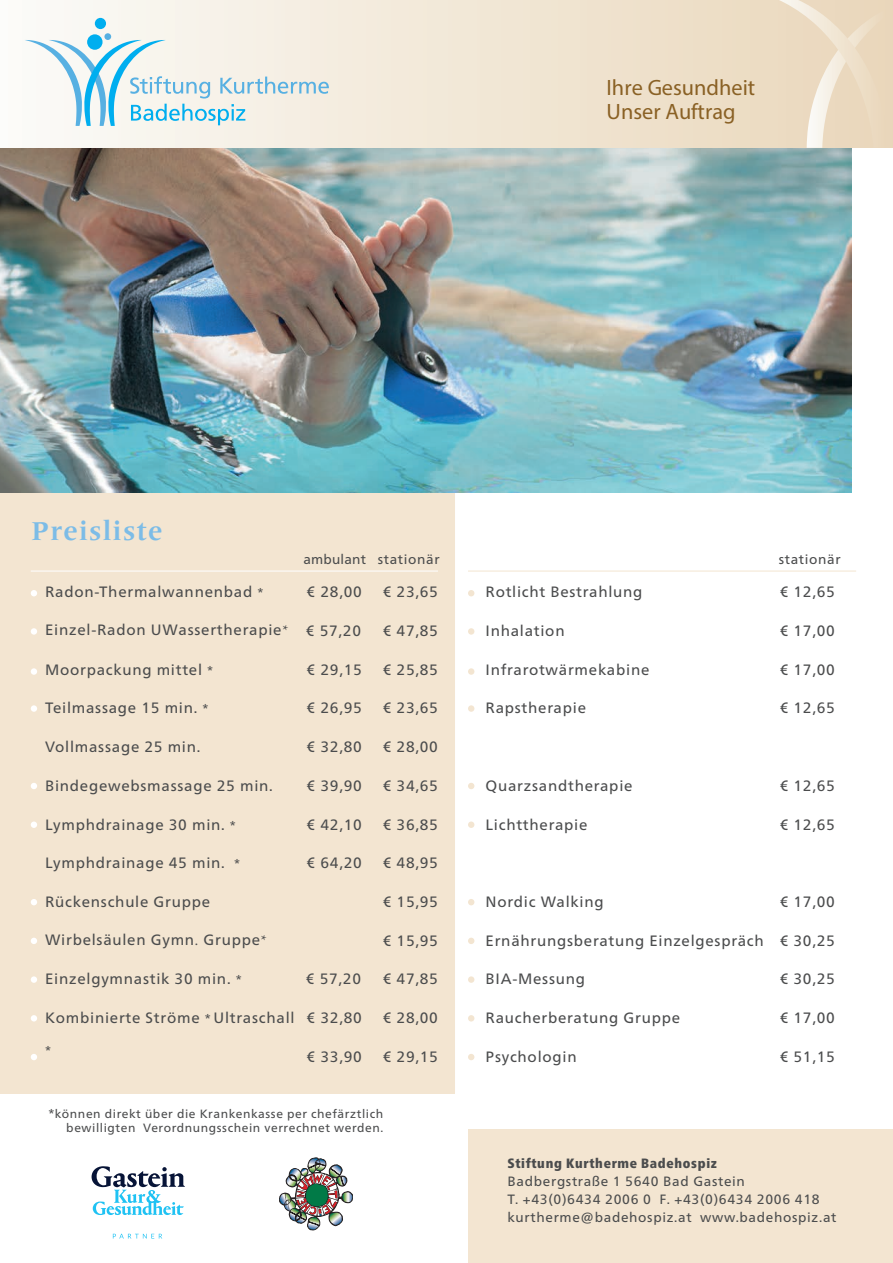
<style>
.page{position:relative;width:893px;height:1263px;background:#fff}
.page>*{position:absolute;margin:0;border:0;box-sizing:border-box;transform-origin:0 0}
.KBH_Überschrift{font:700 27px "Frutiger Serif LT Pro";letter-spacing:.05em;color:#7cbce7}
.t1{font:22.35px/24px "Myriad Pro";color:#8a6125}
.KBH_Fliesstext{font:15px "Frutiger Neue LT Pro";letter-spacing:.05em;color:#4b4c4d}
.KBH_Fliesstext-2{font:13.5px/18px "Frutiger Neue LT Pro";letter-spacing:.05em;color:#4b4c4d}
.KBH_Fliesstext-3{font:13.5px "Frutiger Neue LT Pro";letter-spacing:.015em;color:#4b4c4d}
.KBH_Fliesstext-4{font:12px "Frutiger Neue LT Pro";letter-spacing:.05em;color:#4b4c4d}
.s1{font-size:12px}
.s2{font-family:"Minion Pro"}
.s3{font-weight:900;font-stretch:condensed}
</style>
<div class="page">
<div style="left:0;top:492px;width:455px;height:602px;background:#f3e5d1"></div>
<img style="left:0;top:148px;width:852px;height:344px">
<div style="left:469px;top:1129px;width:424px;height:134px;background:#f3e5d1"></div>
<svg style="left:31px;top:590px;width:6px;height:6px"></svg>
<svg style="left:468px;top:590px;width:6px;height:6px"></svg>
<div style="left:31px;top:628px;width:6px;height:7px;background:#fff;border-radius:50%"></div>
<div style="left:468px;top:628px;width:6px;height:7px;background:#f3e5d1;border-radius:50%"></div>
<div style="left:31px;top:668px;width:6px;height:7px;background:#fff;border-radius:50%"></div>
<div style="left:468px;top:668px;width:6px;height:7px;background:#f3e5d1;border-radius:50%"></div>
<div style="left:31px;top:705px;width:6px;height:7px;background:#fff;border-radius:50%"></div>
<div style="left:468px;top:705px;width:6px;height:7px;background:#f3e5d1;border-radius:50%"></div>
<svg style="left:468px;top:783px;width:6px;height:6px"></svg>
<svg style="left:31px;top:783px;width:6px;height:6px"></svg>
<div style="left:468px;top:821px;width:6px;height:7px;background:#f3e5d1;border-radius:50%"></div>
<div style="left:31px;top:821px;width:6px;height:7px;background:#fff;border-radius:50%"></div>
<svg style="left:468px;top:899px;width:6px;height:6px"></svg>
<svg style="left:468px;top:938px;width:6px;height:6px"></svg>
<svg style="left:31px;top:899px;width:6px;height:6px"></svg>
<div style="left:468px;top:976px;width:6px;height:7px;background:#f3e5d1;border-radius:50%"></div>
<svg style="left:31px;top:938px;width:6px;height:6px"></svg>
<svg style="left:468px;top:1015px;width:6px;height:6px"></svg>
<div style="left:31px;top:976px;width:6px;height:7px;background:#fff;border-radius:50%"></div>
<svg style="left:468px;top:1054px;width:6px;height:6px"></svg>
<svg style="left:31px;top:1015px;width:6px;height:6px"></svg>
<svg style="left:31px;top:1054px;width:6px;height:6px"></svg>
<svg style="left:26px;top:0;width:867px;height:148px"></svg>
<svg style="left:87px;top:34px;width:16px;height:16px"></svg>
<div style="left:95px;top:18px;width:11px;height:11px;background:#00aeef;border-radius:50%"></div>
<div style="left:104px;top:33px;width:7px;height:7px;background:#57b0e2;border-radius:50%"></div>
<svg style="left:25px;top:40px;width:304px;height:86px"></svg>
<svg style="left:779px;top:0;width:106px;height:148px"></svg>
<svg style="left:113px;top:1234px;width:49px;height:4px"></svg>
<svg style="left:92px;top:1166px;width:93px;height:49px"></svg>
<img style="left:279px;top:1158px;width:74px;height:72px">
<hr style="left:31px;top:571px;width:407px;height:1px;background:#fff">
<hr style="left:468px;top:571px;width:388px;height:1px;background:#f3e5d1">
<h2 class="t1" style="left:607px;top:75px;width:150px">Ihre Gesundheit<br>Unser Auftrag</h2>
<p class="KBH_Überschrift" style="left:31px;top:515px;width:132px">Preisliste</p>
<p class="KBH_Fliesstext" style="left:45px;top:583px;width:220px">Radon-Thermalwannenbad <span class="s1">*</span></p>
<p class="KBH_Fliesstext" style="left:45px;top:621px;width:245px">Einzel-Radon UWassertherapie<span class="s2">*</span></p>
<p class="KBH_Fliesstext" style="left:45px;top:660px;width:170px">Moorpackung mittel <span class="s1">*</span></p>
<p class="KBH_Fliesstext" style="left:45px;top:699px;width:165px">Teilmassage 15 min. <span class="s1">*</span></p>
<p class="KBH_Fliesstext" style="left:45px;top:738px;width:157px">Vollmassage 25 min.</p>
<p class="KBH_Fliesstext" style="left:45px;top:776px;width:229px">Bindegewebsmassage 25 min.</p>
<p class="KBH_Fliesstext" style="left:45px;top:815px;width:192px">Lymphdrainage 30 min. <span class="s1">*</span></p>
<p class="KBH_Fliesstext" style="left:45px;top:854px;width:197px">Lymphdrainage 45 min. <span class="s1">*</span></p>
<p class="KBH_Fliesstext" style="left:45px;top:892px;width:167px">Rückenschule Gruppe</p>
<p class="KBH_Fliesstext" style="left:45px;top:931px;width:223px">Wirbelsäulen Gymn<span class="s2">.</span> Gruppe<span class="s2">*</span></p>
<p class="KBH_Fliesstext" style="left:45px;top:969px;width:198px">Einzelgymnastik 30 min. <span class="s1">*</span></p>
<p class="KBH_Fliesstext" style="left:45px;top:1008px;width:251px">Kombinierte Ströme <span class="s1">*</span> Ultraschall</p>
<p class="KBH_Fliesstext-4" style="left:45px;top:1043px;width:7px">*</p>
<p class="KBH_Fliesstext-3" style="left:303px;top:551px;width:64px">ambulant</p>
<p class="KBH_Fliesstext-2" style="left:378px;top:550px;width:64px">stationär</p>
<p class="KBH_Fliesstext-2" style="left:779px;top:550px;width:64px">stationär</p>
<p class="KBH_Fliesstext" style="left:486px;top:583px;width:158px">Rotlicht Bestrahlung</p>
<p class="KBH_Fliesstext" style="left:486px;top:621px;width:81px">Inhalation</p>
<p class="KBH_Fliesstext" style="left:486px;top:660px;width:165px">Infrarotwärmekabine</p>
<p class="KBH_Fliesstext" style="left:486px;top:699px;width:102px">Rapstherapie</p>
<p class="KBH_Fliesstext" style="left:307px;top:583px;width:57px">€ 28,00</p>
<p class="KBH_Fliesstext" style="left:383px;top:583px;width:57px">€ 23,65</p>
<p class="KBH_Fliesstext" style="left:780px;top:583px;width:57px">€ 12,65</p>
<p class="KBH_Fliesstext" style="left:306px;top:621px;width:57px">€ 57,20</p>
<p class="KBH_Fliesstext" style="left:383px;top:621px;width:57px">€ 47,85</p>
<p class="KBH_Fliesstext" style="left:780px;top:621px;width:57px">€ 17,00</p>
<p class="KBH_Fliesstext" style="left:307px;top:660px;width:57px">€ 29,15</p>
<p class="KBH_Fliesstext" style="left:383px;top:660px;width:57px">€ 25,85</p>
<p class="KBH_Fliesstext" style="left:780px;top:660px;width:57px">€ 17,00</p>
<p class="KBH_Fliesstext" style="left:307px;top:699px;width:57px">€ 26,95</p>
<p class="KBH_Fliesstext" style="left:383px;top:699px;width:57px">€ 23,65</p>
<p class="KBH_Fliesstext" style="left:780px;top:699px;width:57px">€ 12,65</p>
<p class="KBH_Fliesstext" style="left:307px;top:738px;width:57px">€ 32,80</p>
<p class="KBH_Fliesstext" style="left:383px;top:738px;width:57px">€ 28,00</p>
<p class="KBH_Fliesstext" style="left:307px;top:776px;width:57px">€ 39,90</p>
<p class="KBH_Fliesstext" style="left:383px;top:776px;width:57px">€ 34,65</p>
<p class="KBH_Fliesstext" style="left:780px;top:776px;width:57px">€ 12,65</p>
<p class="KBH_Fliesstext" style="left:307px;top:815px;width:57px">€ 42,10</p>
<p class="KBH_Fliesstext" style="left:383px;top:815px;width:57px">€ 36,85</p>
<p class="KBH_Fliesstext" style="left:780px;top:815px;width:57px">€ 12,65</p>
<p class="KBH_Fliesstext" style="left:486px;top:776px;width:148px">Quarzsandtherapie</p>
<p class="KBH_Fliesstext" style="left:486px;top:815px;width:103px">Lichttherapie</p>
<p class="KBH_Fliesstext" style="left:307px;top:854px;width:57px">€ 64,20</p>
<p class="KBH_Fliesstext" style="left:383px;top:854px;width:57px">€ 48,95</p>
<p class="KBH_Fliesstext" style="left:383px;top:892px;width:57px">€ 15,95</p>
<p class="KBH_Fliesstext" style="left:383px;top:931px;width:57px">€ 15,95</p>
<p class="KBH_Fliesstext" style="left:306px;top:970px;width:57px">€ 57,20</p>
<p class="KBH_Fliesstext" style="left:383px;top:970px;width:57px">€ 47,85</p>
<p class="KBH_Fliesstext" style="left:307px;top:1009px;width:57px">€ 32,80</p>
<p class="KBH_Fliesstext" style="left:383px;top:1009px;width:57px">€ 28,00</p>
<p class="KBH_Fliesstext" style="left:307px;top:1047px;width:57px">€ 33,90</p>
<p class="KBH_Fliesstext" style="left:383px;top:1047px;width:57px">€ 29,15</p>
<p class="KBH_Fliesstext" style="left:486px;top:892px;width:120px">Nordic Walking</p>
<p class="KBH_Fliesstext" style="left:486px;top:931px;width:280px">Ernährungsberatung Einzelgespräch</p>
<p class="KBH_Fliesstext" style="left:486px;top:970px;width:101px">BIA-Messung</p>
<p class="KBH_Fliesstext" style="left:486px;top:1009px;width:196px">Raucherberatung Gruppe</p>
<p class="KBH_Fliesstext" style="left:486px;top:1047px;width:93px">Psychologin</p>
<p class="KBH_Fliesstext" style="left:780px;top:892px;width:57px">€ 17,00</p>
<p class="KBH_Fliesstext" style="left:780px;top:931px;width:57px">€ 30,25</p>
<p class="KBH_Fliesstext" style="left:780px;top:970px;width:57px">€ 30,25</p>
<p class="KBH_Fliesstext" style="left:780px;top:1009px;width:57px">€ 17,00</p>
<p class="KBH_Fliesstext" style="left:780px;top:1047px;width:57px">€ 51,15</p>
<p class="KBH_Fliesstext-4" style="left:48px;top:1106px;width:336px">*können direkt über die Krankenkasse per chefärztlich</p>
<p class="KBH_Fliesstext-4" style="left:66px;top:1120px;width:318px">bewilligten Verordnungsschein verrechnet werden.</p>
<p class="KBH_Fliesstext-2" style="left:508px;top:1154px;width:330px"><span class="s3">Stiftung Kurtherme Badehospiz<br></span>Badbergstraße 1 5640 Bad Gastein<br>T. +43(0)6434 2006 0 F. +43(0)6434 2006 418 kurtherme@badehospiz.at www.badehospiz.at</p>
</div>
